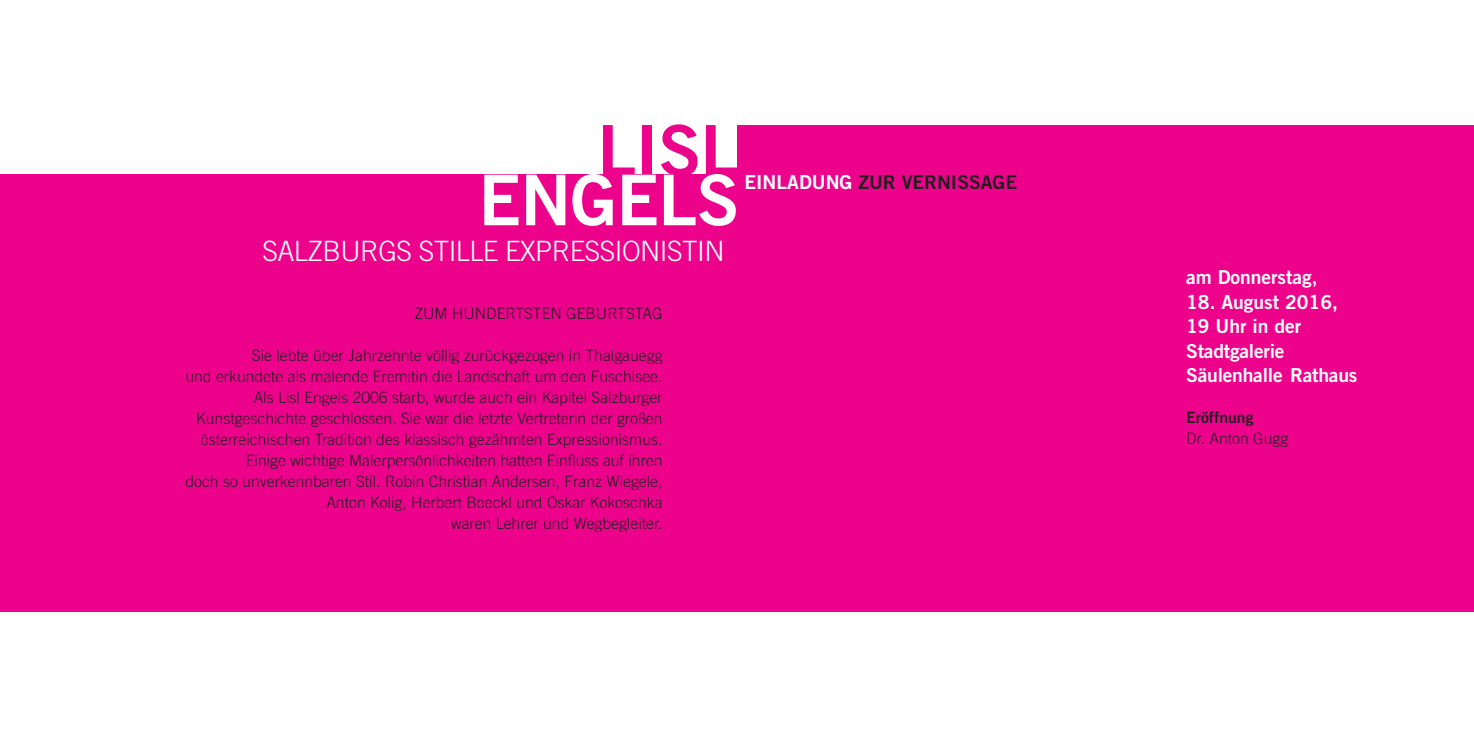
<style>
.page{position:relative;width:1474px;height:737px;background:#fff}
.page>*{position:absolute;margin:0;border:0;box-sizing:border-box;transform-origin:0 0}
.t1{font:70px "Trade Gothic Bold Two";letter-spacing:-.01em;color:#fff}
.t2{font:70px "Trade Gothic Bold Two";color:#ed028c}
.t3{font:300 28px "Trade Gothic";letter-spacing:-.02em;color:#fff}
.t4{font:19.25px "Trade Gothic Bold Two";letter-spacing:-.01em;color:#fff}
.t5{font:19.25px "Trade Gothic Bold Two";color:#231f20}
.t6{font:300 15.75px "Trade Gothic";color:#231f20}
.t7{font:15.75px "Trade Gothic Bold Two";color:#231f20}
.s1{color:#fff}
</style>
<div class="page">
<div style="left:737px;top:125px;width:736px;height:487px;background:#ed028c"></div>
<div style="left:0;top:175px;width:737px;height:437px;background:#ed028c"></div>
<p class="t2" style="left:597px;top:107px;width:143px">LISL</p>
<p class="t1" style="left:478px;top:157px;width:262px">ENGELS</p>
<p class="t3" style="left:262px;top:234px;width:463px">SALZBURGS STILLE EXPRESSIONISTIN</p>
<p class="t5" style="left:744px;top:170px;width:274px"><span class="s1">EINLADUNG</span> ZUR VERNISSAGE</p>
<p class="t6" style="left:414px;top:304px;width:250px">ZUM HUNDERTSTEN GEBURTSTAG</p>
<p class="t6" style="left:252px;top:346px;width:412px">Sie lebte über Jahrzehnte völlig zurückgezogen in Thalgauegg</p>
<p class="t6" style="left:185px;top:367px;width:478px">und erkundete als malende Eremitin die Landschaft um den Fuschlsee.</p>
<p class="t6" style="left:254px;top:388px;width:410px">Als Lisl Engels 2006 starb, wurde auch ein Kapitel Salzburger</p>
<p class="t6" style="left:196px;top:409px;width:468px">Kunstgeschichte geschlossen. Sie war die letzte Vertreterin der großen</p>
<p class="t6" style="left:201px;top:430px;width:463px">österreichischen Tradition des klassisch gezähmten Expressionismus.</p>
<p class="t6" style="left:246px;top:451px;width:418px">Einige wichtige Malerpersönlichkeiten hatten Einfluss auf ihren</p>
<p class="t6" style="left:185px;top:472px;width:478px">doch so unverkennbaren Stil. Robin Christian Andersen, Franz Wiegele,</p>
<p class="t6" style="left:326px;top:493px;width:338px">Anton Kolig, Herbert Boeckl und Oskar Kokoschka</p>
<p class="t6" style="left:451px;top:514px;width:213px">waren Lehrer und Wegbegleiter.</p>
<p class="t4" style="left:1186px;top:265px;width:133px">am Donnerstag,</p>
<p class="t4" style="left:1186px;top:290px;width:153px">18. August 2016,</p>
<p class="t4" style="left:1186px;top:314px;width:116px">19 Uhr in der</p>
<p class="t4" style="left:1186px;top:339px;width:100px">Stadtgalerie</p>
<p class="t4" style="left:1186px;top:363px;width:173px">Säulenhalle Rathaus</p>
<p class="t7" style="left:1186px;top:407px;width:69px">Eröffnung</p>
<p class="t6" style="left:1186px;top:429px;width:104px">Dr. Anton Gugg</p>
</div>
